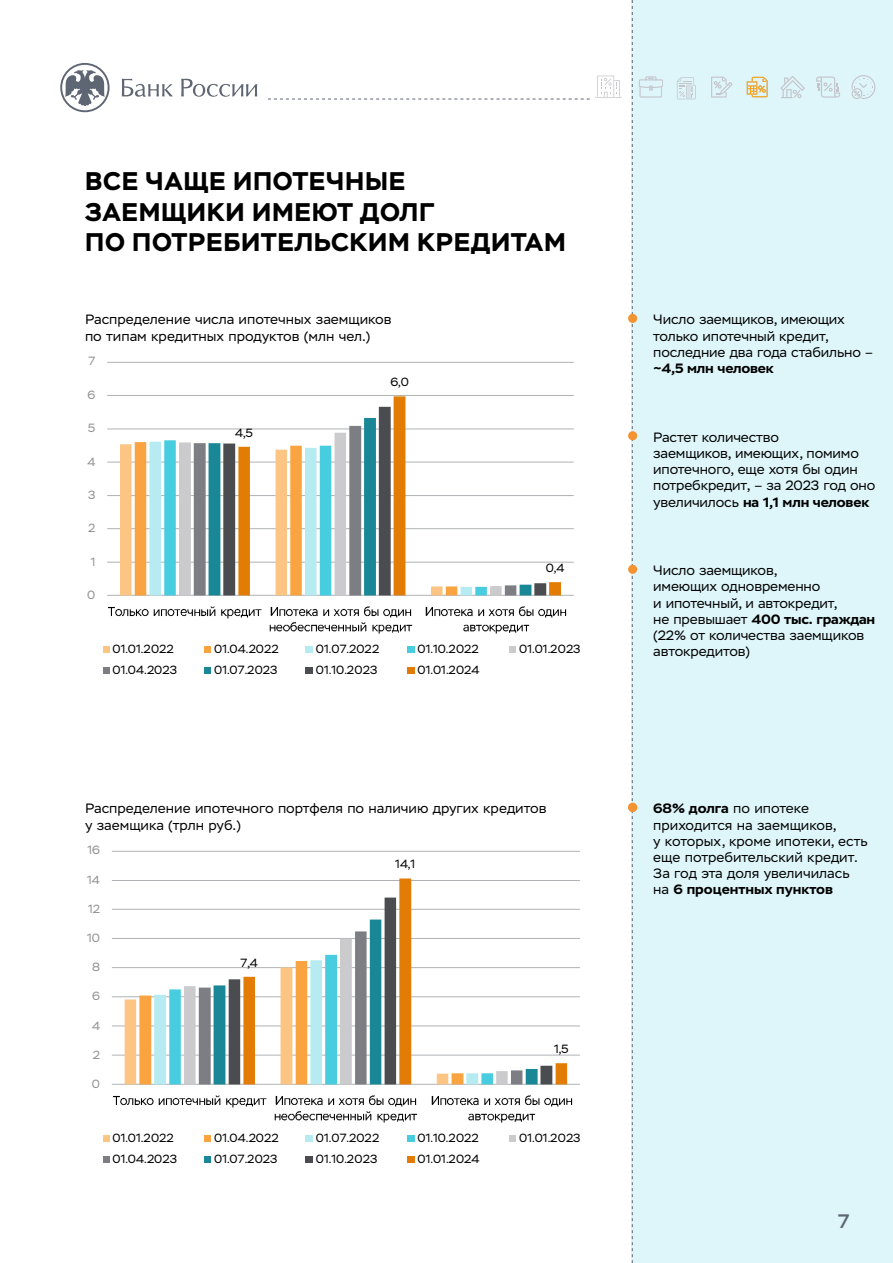
<style>
.page{position:relative;width:893px;height:1263px;background:#fff}
.page>*{position:absolute;margin:0;border:0;box-sizing:border-box;transform-origin:0 0}
.t1{font:700 25.5px/30.6px "Stem";letter-spacing:.03em;color:#000}
.t2{font:500 19.5px "Stem";color:#5e6573}
.t3{font:13.5px/16.2px "Stem Text";letter-spacing:-.01em;color:#000}
.t4{font:700 13.5px "Stem Text";letter-spacing:-.01em;color:#000}
.t5{font:11.85px "Stem";letter-spacing:.015em;color:#000}
.t6{font:11.85px "Stem";color:#929293}
.s1{font-weight:700}
</style>
<div class="page">
<div style="left:632px;top:0;width:261px;height:1263px;background:#def6fa"></div>
<svg style="left:632px;top:0;width:1px;height:1263px"></svg>
<svg style="left:60px;top:63px;width:50px;height:49px"></svg>
<svg style="left:122px;top:79px;width:51px;height:18px"></svg>
<svg style="left:181px;top:79px;width:76px;height:18px"></svg>
<svg style="left:851px;top:75px;width:24px;height:24px"></svg>
<svg style="left:780px;top:76px;width:25px;height:22px"></svg>
<svg style="left:816px;top:77px;width:24px;height:21px"></svg>
<svg style="left:268px;top:76px;width:354px;height:24px"></svg>
<svg style="left:677px;top:77px;width:19px;height:22px"></svg>
<svg style="left:711px;top:77px;width:21px;height:21px"></svg>
<svg style="left:639px;top:76px;width:24px;height:21px"></svg>
<svg style="left:747px;top:77px;width:21px;height:20px"></svg>
<hr style="left:112px;top:1084px;width:468px;height:1px;background:#b0b2b5">
<hr style="left:112px;top:1055px;width:468px;height:1px;background:#b0b2b5">
<hr style="left:112px;top:1026px;width:468px;height:1px;background:#b0b2b5">
<hr style="left:112px;top:996px;width:468px;height:1px;background:#b0b2b5">
<hr style="left:112px;top:967px;width:468px;height:1px;background:#b0b2b5">
<hr style="left:112px;top:938px;width:468px;height:1px;background:#b0b2b5">
<hr style="left:112px;top:909px;width:468px;height:1px;background:#b0b2b5">
<hr style="left:112px;top:880px;width:468px;height:1px;background:#b0b2b5">
<hr style="left:112px;top:851px;width:468px;height:1px;background:#b0b2b5">
<svg style="left:125px;top:989px;width:59px;height:95px"></svg>
<svg style="left:184px;top:986px;width:15px;height:98px"></svg>
<svg style="left:199px;top:985px;width:15px;height:99px"></svg>
<svg style="left:214px;top:979px;width:15px;height:105px;fill:#1a8797"></svg>
<svg style="left:229px;top:908px;width:14px;height:176px"></svg>
<svg style="left:243px;top:878px;width:324px;height:206px"></svg>
<img style="left:114px;top:1095px;width:153px;height:13px">
<img style="left:276px;top:1095px;width:141px;height:12px">
<img style="left:274px;top:1111px;width:144px;height:12px">
<img style="left:432px;top:1095px;width:141px;height:12px">
<img style="left:469px;top:1113px;width:67px;height:10px">
<div style="left:103px;top:1135px;width:7px;height:7px;background:#fdc584"></div>
<div style="left:204px;top:1135px;width:7px;height:7px;background:#f9a341"></div>
<div style="left:306px;top:1135px;width:7px;height:7px;background:#b6ebf2"></div>
<div style="left:407px;top:1135px;width:7px;height:7px;background:#48ccdf"></div>
<div style="left:509px;top:1135px;width:7px;height:7px;background:#cbcbcd"></div>
<div style="left:103px;top:1156px;width:7px;height:6px;background:#7c7e83"></div>
<div style="left:204px;top:1156px;width:7px;height:6px;background:#1a8797"></div>
<div style="left:306px;top:1156px;width:7px;height:6px;background:#4a4c4f"></div>
<div style="left:407px;top:1156px;width:7px;height:6px;background:#e37c04"></div>
<hr style="left:107px;top:595px;width:467px;height:1px;background:#b0b2b5">
<hr style="left:107px;top:562px;width:467px;height:1px;background:#b0b2b5">
<hr style="left:107px;top:528px;width:467px;height:1px;background:#b0b2b5">
<hr style="left:107px;top:495px;width:467px;height:1px;background:#b0b2b5">
<hr style="left:107px;top:462px;width:467px;height:1px;background:#b0b2b5">
<hr style="left:107px;top:429px;width:467px;height:1px;background:#b0b2b5">
<hr style="left:107px;top:395px;width:467px;height:1px;background:#b0b2b5">
<hr style="left:107px;top:362px;width:467px;height:1px;background:#b0b2b5">
<svg style="left:120px;top:444px;width:15px;height:151px;background:#fcd09c"></svg>
<svg style="left:135px;top:442px;width:14px;height:153px;background:#f9b465"></svg>
<svg style="left:149px;top:442px;width:15px;height:153px;fill:#b6ebf2"></svg>
<svg style="left:164px;top:440px;width:15px;height:155px;fill:#48ccdf"></svg>
<svg style="left:179px;top:442px;width:15px;height:153px;background:#d3d3d5"></svg>
<svg style="left:194px;top:428px;width:15px;height:167px;fill:#7c7e83"></svg>
<svg style="left:209px;top:428px;width:14px;height:167px;fill:#1a8797"></svg>
<svg style="left:223px;top:428px;width:15px;height:167px;fill:#4a4c4f"></svg>
<svg style="left:238px;top:396px;width:323px;height:199px"></svg>
<img style="left:109px;top:606px;width:153px;height:13px">
<img style="left:270px;top:606px;width:142px;height:12px">
<img style="left:269px;top:622px;width:144px;height:12px">
<img style="left:426px;top:606px;width:141px;height:12px">
<img style="left:463px;top:624px;width:67px;height:10px">
<div style="left:103px;top:646px;width:7px;height:7px;background:#fdc584"></div>
<div style="left:204px;top:646px;width:7px;height:7px;background:#f9a341"></div>
<div style="left:306px;top:646px;width:7px;height:7px;background:#b6ebf2"></div>
<div style="left:407px;top:646px;width:7px;height:7px;background:#48ccdf"></div>
<div style="left:509px;top:646px;width:7px;height:7px;background:#cbcbcd"></div>
<div style="left:103px;top:667px;width:7px;height:7px;background:#7c7e83"></div>
<div style="left:204px;top:667px;width:7px;height:7px;background:#1a8797"></div>
<div style="left:306px;top:667px;width:7px;height:7px;background:#4a4c4f"></div>
<div style="left:407px;top:667px;width:7px;height:7px;background:#e37c04"></div>
<div style="left:628px;top:314px;width:9px;height:9px;background:#f49332;border-radius:50%"></div>
<div style="left:628px;top:431px;width:9px;height:9px;background:#f49332;border-radius:50%"></div>
<div style="left:628px;top:565px;width:9px;height:9px;background:#f49332;border-radius:50%"></div>
<div style="left:628px;top:803px;width:9px;height:9px;background:#f49332;border-radius:50%"></div>
<h1 class="t1" style="left:85px;top:166px;width:482px">ВСЕ ЧАЩЕ ИПОТЕЧНЫЕ<br>ЗАЕМЩИКИ ИМЕЮТ ДОЛГ<br>ПО ПОТРЕБИТЕЛЬСКИМ КРЕДИТАМ</h1>
<p class="t3" style="left:85px;top:312px;width:308px">Распределение числа ипотечных заемщиков по типам кредитных продуктов (млн чел.)</p>
<p class="t6" style="left:89px;top:354px;width:8px">7</p>
<p class="t6" style="left:87px;top:388px;width:9px">6</p>
<p class="t6" style="left:88px;top:421px;width:9px">5</p>
<p class="t6" style="left:87px;top:454px;width:9px">4</p>
<p class="t6" style="left:88px;top:488px;width:9px">3</p>
<p class="t6" style="left:88px;top:521px;width:9px">2</p>
<p class="t6" style="left:91px;top:554px;width:6px">1</p>
<p class="t6" style="left:87px;top:588px;width:10px">0</p>
<p class="t5" style="left:235px;top:425px;width:19px">4,5</p>
<p class="t5" style="left:390px;top:375px;width:20px">6,0</p>
<p class="t5" style="left:546px;top:561px;width:20px">0,4</p>
<p class="t5" style="left:113px;top:642px;width:63px">01.01.2022</p>
<p class="t5" style="left:214px;top:642px;width:66px">01.04.2022</p>
<p class="t5" style="left:316px;top:642px;width:65px">01.07.2022</p>
<p class="t5" style="left:418px;top:642px;width:63px">01.10.2022</p>
<p class="t5" style="left:519px;top:642px;width:63px">01.01.2023</p>
<p class="t5" style="left:113px;top:663px;width:66px">01.04.2023</p>
<p class="t5" style="left:214px;top:663px;width:65px">01.07.2023</p>
<p class="t5" style="left:316px;top:663px;width:63px">01.10.2023</p>
<p class="t5" style="left:418px;top:663px;width:63px">01.01.2024</p>
<p class="t3" style="left:85px;top:801px;width:463px">Распределение ипотечного портфеля по наличию других кредитов у заемщика (трлн руб.)</p>
<p class="t6" style="left:87px;top:843px;width:14px">16</p>
<p class="t6" style="left:87px;top:872px;width:14px">14</p>
<p class="t6" style="left:88px;top:902px;width:13px">12</p>
<p class="t6" style="left:87px;top:931px;width:14px">10</p>
<p class="t6" style="left:92px;top:960px;width:9px">8</p>
<p class="t6" style="left:92px;top:989px;width:9px">6</p>
<p class="t6" style="left:92px;top:1018px;width:10px">4</p>
<p class="t6" style="left:93px;top:1048px;width:9px">2</p>
<p class="t6" style="left:92px;top:1077px;width:10px">0</p>
<p class="t5" style="left:241px;top:955px;width:19px">7,4</p>
<p class="t5" style="left:395px;top:857px;width:21px">14,1</p>
<p class="t5" style="left:554px;top:1042px;width:16px">1,5</p>
<p class="t5" style="left:113px;top:1131px;width:63px">01.01.2022</p>
<p class="t5" style="left:214px;top:1131px;width:66px">01.04.2022</p>
<p class="t5" style="left:316px;top:1131px;width:65px">01.07.2022</p>
<p class="t5" style="left:418px;top:1131px;width:63px">01.10.2022</p>
<p class="t5" style="left:519px;top:1131px;width:63px">01.01.2023</p>
<p class="t5" style="left:113px;top:1152px;width:66px">01.04.2023</p>
<p class="t5" style="left:214px;top:1152px;width:65px">01.07.2023</p>
<p class="t5" style="left:316px;top:1152px;width:63px">01.10.2023</p>
<p class="t5" style="left:418px;top:1152px;width:63px">01.01.2024</p>
<p class="t3" style="left:653px;top:312px;width:222px">Число заемщиков, имеющих только ипотечный кредит, последние два года стабильно –</p>
<p class="t4" style="left:653px;top:360px;width:122px">~4,5 млн человек</p>
<p class="t3" style="left:653px;top:429px;width:224px">Растет количество<br>заемщиков, имеющих, помимо ипотечного, еще хотя бы один потребкредит, – за 2023 год оно увеличилось <span class="s1">на 1,1 млн человек</span></p>
<p class="t3" style="left:653px;top:563px;width:224px">Число заемщиков,<br>имеющих одновременно<br>и ипотечный, и автокредит,<br>не превышает <span class="s1">400 тыс. граждан </span>(22% от количества заемщиков автокредитов)</p>
<p class="t3" style="left:653px;top:801px;width:216px"><span class="s1">68% долга</span> по ипотеке приходится на заемщиков,<br>у которых, кроме ипотеки, есть еще потребительский кредит.<br>За год эта доля увеличилась на <span class="s1">6 процентных пунктов</span></p>
<h2 class="t2" style="left:838px;top:1209px;width:13px">7</h2>
</div>
